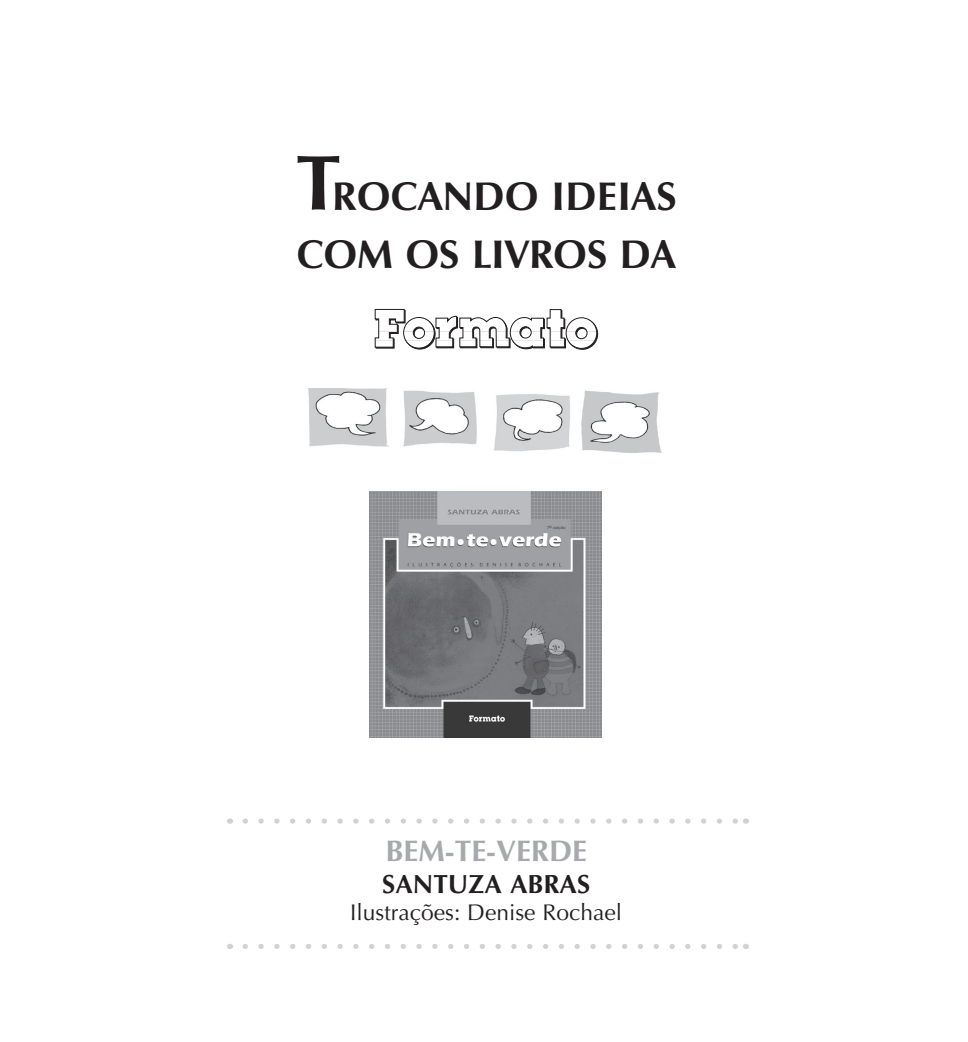
<style>
.page{position:relative;width:968px;height:1042px;background:#fff}
.page>*{position:absolute;margin:0;border:0;box-sizing:border-box;transform-origin:0 0}
.t1{font:700 40.25px/57.8px "Zapf Humanist 601 BT";letter-spacing:.015em;color:#231f20}
.t2{font:700 29.75px "Optima";color:#a8a9ad}
.t3{font:700 26.25px "Optima";color:#231f20}
.t4{font:22.75px "Optima";color:#231f20}
.s1{font-size:78.75px}
</style>
<div class="page">
<img style="left:308px;top:388px;width:354px;height:65px">
<svg style="left:245px;top:818px;width:492px;height:5px"></svg>
<svg style="left:245px;top:944px;width:492px;height:5px"></svg>
<img style="left:369px;top:491px;width:232px;height:246px">
<svg style="left:374px;top:309px;width:224px;height:41px"></svg>
<p class="t1" style="left:296px;top:167px;width:383px"><span class="s1">T</span>ROCANDO IDEIAS<br>COM OS LIVROS DA</p>
<p class="t2" style="left:385px;top:833px;width:203px">BEM-TE-VERDE</p>
<p class="t3" style="left:382px;top:868px;width:202px">SANTUZA AB RA-S</p>
<p class="t4" style="left:350px;top:899px;width:273px">Ilustrações: Denise Rochael</p>
</div>
